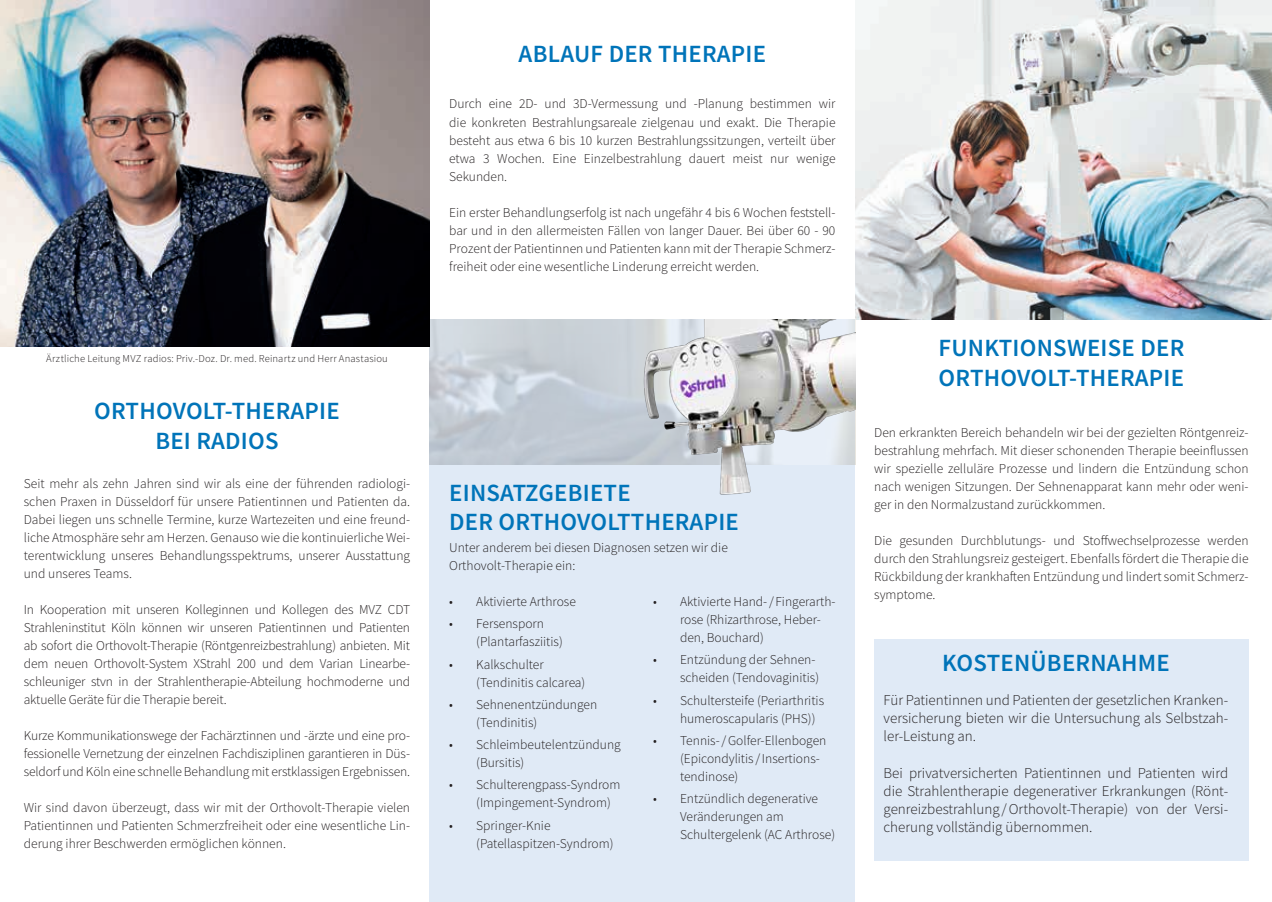
<style>
.page{position:relative;width:1272px;height:902px;background:#fff}
.page>*{position:absolute;margin:0;border:0;box-sizing:border-box;transform-origin:0 0}
.t1{font:600 24.75px/29.7px "Source Sans Pro";letter-spacing:.01em;color:#0074b9;text-align:center}
.t2{font:300 15px/18px "Source Sans Pro";color:#231f20;text-align:justify}
.t3{font:300 13.5px/18px "Source Sans Pro";color:#231f20}
.t4{font:300 10.5px "Source Sans Pro";letter-spacing:.02em;color:#231f20}
</style>
<div class="page">
<div style="left:429px;top:319px;width:426px;height:582px;background:#e0eaf6"></div>
<img style="left:429px;top:319px;width:156px;height:145px">
<div style="left:874px;top:639px;width:374px;height:222px;background:#e0eaf6"></div>
<img style="left:855px;top:0;width:416px;height:319px">
<img style="left:585px;top:319px;width:270px;height:176px">
<img style="left:0;top:0;width:429px;height:346px">
<p class="t4" style="left:46px;top:352px;width:343px">Ärztliche Leitung MVZ radios: Priv.-Doz. Dr. med. Reinartz und Herr Anastasiou</p>
<p class="t1" style="left:94px;top:396px;width:247px">ORTHOVOLT-THERAPIE<br>BEI RADIOS</p>
<p class="t3" style="left:24px;top:474px;width:388px;text-align:justify">Seit mehr als zehn Jahren sind wir als eine der führenden radiologi&shy;schen Praxen in Düsseldorf für unsere Patientinnen und Patienten da.<br>Dabei liegen uns schnelle Termine, kurze Wartezeiten und eine freund&shy;liche Atmosphäre sehr am Herzen. Genauso wie die kontinuierliche Wei&shy;terentwicklung unseres Behandlungsspektrums, unserer Ausstattung und unseres Teams.</p>
<p class="t3" style="left:24px;top:600px;width:388px;text-align:justify">In Kooperation mit unseren Kolleginnen und Kollegen des MVZ CDT Strahleninstitut Köln können wir unseren Patientinnen und Patienten ab sofort die Orthovolt-Therapie (Röntgenreizbestrahlung) anbieten. Mit dem neuen Orthovolt-System XStrahl 200 und dem Varian Linearbe&shy;schleuniger stvn in der Strahlentherapie-Abteilung hochmoderne und aktuelle Geräte für die Therapie bereit.</p>
<p class="t3" style="left:24px;top:726px;width:388px;text-align:justify">Kurze Kommunikationswege der Fachärztinnen und -ärzte und eine pro&shy;fessionelle Vernetzung der einzelnen Fachdisziplinen garantieren in Düs&shy;seldorf und Köln eine schnelle Behandlung mit erstklassigen Ergebnissen.</p>
<p class="t3" style="left:24px;top:798px;width:388px;text-align:justify">Wir sind davon überzeugt, dass wir mit der Orthovolt-Therapie vielen Patientinnen und Patienten Schmerzfreiheit oder eine wesentliche Lin&shy;derung ihrer Beschwerden ermöglichen können.</p>
<p class="t1" style="left:518px;top:38px;width:249px">ABLAUF DER THERAPIE</p>
<p class="t3" style="left:449px;top:95px;width:388px;text-align:justify">Durch eine 2D- und 3D-Vermessung und -Planung bestimmen wir die konkreten Bestrahlungsareale zielgenau und exakt. Die Therapie besteht aus etwa 6 bis 10 kurzen Bestrahlungssitzungen, verteilt über etwa 3 Wochen. Eine Einzelbestrahlung dauert meist nur wenige Sekunden.</p>
<p class="t3" style="left:449px;top:203px;width:388px;text-align:justify">Ein erster Behandlungserfolg ist nach ungefähr 4 bis 6 Wochen feststell&shy;bar und in den allermeisten Fällen von langer Dauer. Bei über 60 - 90<br>Prozent der Patientinnen und Patienten kann mit der Therapie Schmerz&shy;freiheit oder eine wesentliche Linderung erreicht werden.</p>
<p class="t1" style="left:449px;top:477px;width:291px;text-align:left">EINSATZGEBIETE<br>DER ORTHOVOLTTHERAPIE</p>
<p class="t3" style="left:449px;top:538px;width:280px">Unter anderem bei diesen Diagnosen setzen wir die<br>Orthovolt-Therapie ein:</p>
<p class="t3" style="left:449px;top:592px;width:128px">• Aktivierte Arthrose</p>
<p class="t3" style="left:476px;top:614px;width:88px;text-indent:-27px">• Fersensporn (Plantarfasziitis)</p>
<p class="t3" style="left:476px;top:655px;width:111px;text-indent:-27px">• Kalkschulter (Tendinitis calcarea)</p>
<p class="t3" style="left:476px;top:695px;width:122px;text-indent:-27px">• Sehnenentzündungen (Tendinitis)</p>
<p class="t3" style="left:476px;top:735px;width:146px;text-indent:-27px">• Schleimbeutelentzündung (Bursitis)</p>
<p class="t3" style="left:476px;top:775px;width:146px;text-indent:-27px">• Schulterengpass-Syndrom (Impingement-Syndrom)</p>
<p class="t3" style="left:476px;top:816px;width:139px;text-indent:-27px">• Springer-Knie (Patellaspitzen-Syndrom)</p>
<p class="t3" style="left:680px;top:592px;width:157px;text-indent:-27px">• Aktivierte Hand-/ Fingerarth&shy;rose (Rhizarthrose, Heber&shy;den, Bouchard)</p>
<p class="t3" style="left:653px;top:650px;width:168px;text-align:right">• Entzündung der Sehnen&shy;scheiden (Tendovaginitis)</p>
<p class="t3" style="left:680px;top:691px;width:146px;text-indent:-27px">• Schultersteife (Periarthritis humeroscapularis (PHS))</p>
<p class="t3" style="left:680px;top:731px;width:148px;text-indent:-27px">• Tennis-/Golfer-Ellenbogen (Epicondylitis /Insertions&shy;tendinose)</p>
<p class="t3" style="left:680px;top:789px;width:156px;text-indent:-27px">• Entzündlich degenerative<br>Veränderungen am<br>Schultergelenk (AC Arthrose)</p>
<p class="t1" style="left:938px;top:333px;width:247px">FUNKTIONSWEISE DER</p>
<p class="t1" style="left:938px;top:363px;width:247px">ORTHOVOLT-THERAPIE</p>
<p class="t3" style="left:874px;top:423px;width:376px;text-align:justify">Den erkrankten Bereich behandeln wir bei der gezielten Röntgenreiz&shy;bestrahlung mehrfach. Mit dieser schonenden Therapie beeinflussen wir spezielle zelluläre Prozesse und lindern die Entzündung schon nach wenigen Sitzungen. Der Sehnenapparat kann mehr oder weni&shy;ger in den Normalzustand zurückkommen.</p>
<p class="t3" style="left:874px;top:531px;width:376px;text-align:justify">Die gesunden Durchblutungs- und Stoffwechselprozesse werden durch den Strahlungsreiz gesteigert. Ebenfalls fördert die Therapie die Rückbildung der krankhaften Entzündung und lindert somit Schmerz&shy;symptome.</p>
<p class="t1" style="left:942px;top:648px;width:229px">KOSTENÜBERNAHME</p>
<p class="t2" style="left:883px;top:691px;width:346px">Für Patientinnen und Patienten der gesetzlichen Kranken&shy;versicherung bieten wir die Untersuchung als Selbstzah&shy;ler-Leistung an.</p>
<p class="t2" style="left:883px;top:763px;width:346px">Bei privatversicherten Patientinnen und Patienten wird die Strahlentherapie degenerativer Erkrankungen (Rönt&shy;genreizbestrahlung /Orthovolt-Therapie) von der Versi&shy;cherung vollständig übernommen.</p>
</div>
